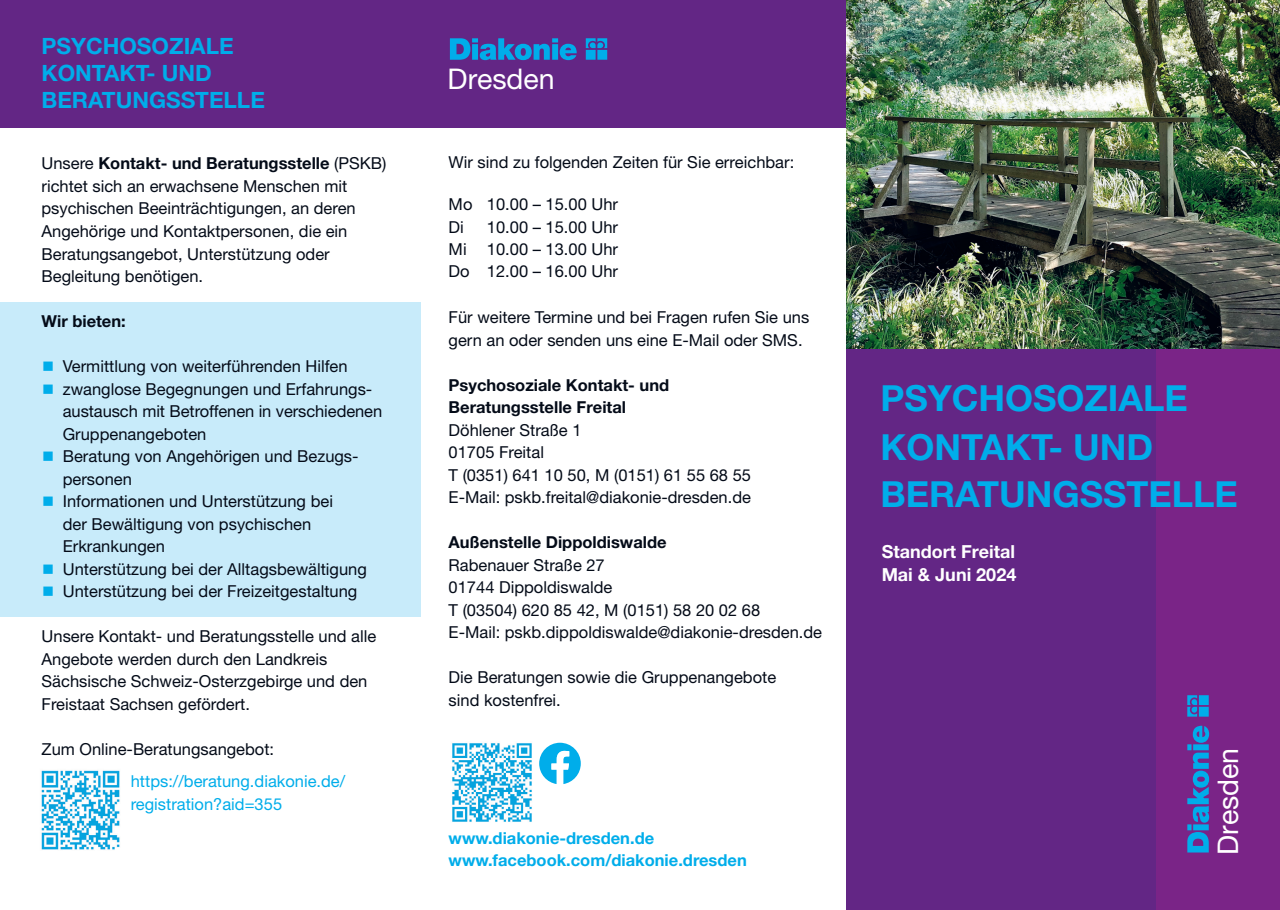
<style>
.page{position:relative;width:1280px;height:910px;background:#fff}
.page>*{position:absolute;margin:0;border:0;box-sizing:border-box;transform-origin:0 0}
.t1{font:700 36px/48px "Helvetica Neue LT Pro";color:#00adea}
.t2{font:28.5px "Helvetica Neue LT Pro";color:#fff}
.t3{font:700 22.5px/27px "Helvetica Neue LT Pro";color:#00adea}
.t4{font:700 18px "Helvetica Neue LT Pro";color:#fff}
.t5{font:700 18px "Helvetica Neue LT Std";color:#fff}
.t6{font:16.5px/22.5px "Helvetica Neue LT Pro";color:#040b18}
.t7{font:700 16.5px/22.5px "Helvetica Neue LT Pro";color:#040b18}
.t8{font:16.5px/22.2px "Helvetica Neue LT Std";color:#040b18}
.t9{font:700 16.5px/22.5px "Helvetica Neue LT Pro";color:#00adea}
.t10{font:16.5px/22.5px "Helvetica Neue LT Pro";color:#00adea}
.s1{font-weight:700}
.s2{color:#00adea}
.s3{font-family:"Helvetica Neue LT Pro"}
</style>
<div class="page">
<div style="left:0;top:302px;width:421px;height:315px;background:#c8ebfa"></div>
<div style="left:0;top:0;width:846px;height:128px;background:#632685"></div>
<div style="left:846px;top:343px;width:434px;height:567px;background:#632685"></div>
<div style="left:1157px;top:343px;width:123px;height:567px;background:#7a2487"></div>
<svg style="left:1187px;top:695px;width:22px;height:157px"></svg>
<svg style="left:450px;top:38px;width:157px;height:22px"></svg>
<svg style="left:539px;top:743px;width:42px;height:41px"></svg>
<img style="left:452px;top:743px;width:80px;height:79px">
<img style="left:846px;top:0;width:434px;height:349px">
<img style="left:41px;top:770px;width:79px;height:80px">
<h3 class="t3" style="left:42px;top:32px;width:225px">PSYCHOSOZIALE<br>KONTAKT- UND<br>BERATUNGSSTELLE</h3>
<p class="t6" style="left:42px;top:152px;width:346px">Unsere <span class="s1">Kontakt- und Beratungsstelle</span> (PSKB) richtet sich an erwachsene Menschen mit psychischen Beeinträchtigungen, an deren Angehörige und Kontaktpersonen, die ein Beratungsangebot, Unterstützung oder Begleitung benötigen.</p>
<p class="t7" style="left:42px;top:309px;width:86px">Wir bieten:</p>
<p class="t6" style="left:42px;top:354px;width:308px"><span class="s2">◼</span> Vermittlung von weiterführenden Hilfen</p>
<p class="t6" style="left:42px;top:377px;width:332px"><span class="s2">◼</span> zwanglose Begegnungen und Erfahrungs-</p>
<p class="t6" style="left:63px;top:399px;width:321px">austausch mit Betroffenen in verschiedenen</p>
<p class="t6" style="left:63px;top:422px;width:145px">Gruppenangeboten</p>
<p class="t6" style="left:42px;top:444px;width:319px"><span class="s2">◼</span> Beratung von Angehörigen und Bezugs-</p>
<p class="t6" style="left:63px;top:467px;width:71px">personen</p>
<p class="t6" style="left:42px;top:490px;width:293px"><span class="s2">◼</span> Informationen und Unterstützung bei</p>
<p class="t6" style="left:63px;top:512px;width:250px">der Bewältigung von psychischen</p>
<p class="t6" style="left:63px;top:535px;width:104px">Erkrankungen</p>
<p class="t6" style="left:42px;top:557px;width:327px"><span class="s2">◼</span> Unterstützung bei der Alltagsbewältigung</p>
<p class="t6" style="left:42px;top:580px;width:317px"><span class="s2">◼</span> Unterstützung bei der Freizeitgestaltung</p>
<p class="t6" style="left:42px;top:625px;width:336px">Unsere Kontakt- und Beratungsstelle und alle Angebote werden durch den Landkreis Sächsische Schweiz-Osterzgebirge und den Freistaat Sachsen gefördert.</p>
<p class="t6" style="left:42px;top:737px;width:234px">Zum Online-Beratungsangebot:</p>
<p class="t10" style="left:131px;top:770px;width:216px">https://beratung.diakonie.de/ registration?aid=355</p>
<h2 class="t2" style="left:448px;top:62px;width:108px">Dresden</h2>
<p class="t6" style="left:449px;top:151px;width:347px">Wir sind zu folgenden Zeiten für Sie erreichbar:</p>
<p class="t8" style="left:449px;top:193px;width:171px">Mo 10.00 – 15.00 Uhr<br>Di</p>
<p class="t8" style="left:449px;top:215px;width:171px;text-align:justify;text-indent:38px">10.00 – 15.00 Uhr Mi 10.00 – 13.00 Uhr Do 12.00 – 16.00 Uhr</p>
<p class="t6" style="left:449px;top:306px;width:362px">Für weitere Termine und bei Fragen rufen Sie uns gern an oder senden uns eine E-Mail oder SMS.</p>
<p class="t7" style="left:449px;top:373px;width:222px">Psychosoziale Kontakt- und<br>Beratungsstelle Freital</p>
<p class="t8" style="left:449px;top:419px;width:134px">Döhlener Straße 1</p>
<p class="t6" style="left:449px;top:441px;width:304px">01705 Freital<br>T (0351) 641 10 50, M (0151) 61 55 68 55<br>E-Mail: pskb.freital@diakonie-dresden.de</p>
<p class="t7" style="left:449px;top:531px;width:220px">Außenstelle Dippoldiswalde</p>
<p class="t6" style="left:449px;top:553px;width:375px">Rabenauer Straße 27<br>01744 Dippoldiswalde<br>T (03504) 620 85 42, M (0151) 58 20 02 68<br>E-Mail: pskb.dippoldiswalde@diakonie-dresden.de</p>
<p class="t6" style="left:449px;top:666px;width:329px">Die Beratungen sowie die Gruppenangebote sind kostenfrei.</p>
<p class="t9" style="left:449px;top:826px;width:300px">www.diakonie-dresden.de www.facebook.com/diakonie.dresden</p>
<h1 class="t1" style="left:880px;top:374px;width:359px">PSYCHOSOZIALE<br>KONTAKT- UND<br>BERATUNGSSTELLE</h1>
<p class="t4" style="left:882px;top:540px;width:135px">Standort Freital</p>
<p class="t5" style="left:882px;top:563px;width:136px">Mai &amp; Juni <span class="s3">202</span>4</p>
<h2 class="t2" style="left:1210px;top:855px;width:108px;rotate:-90deg">Dresden</h2>
</div>
